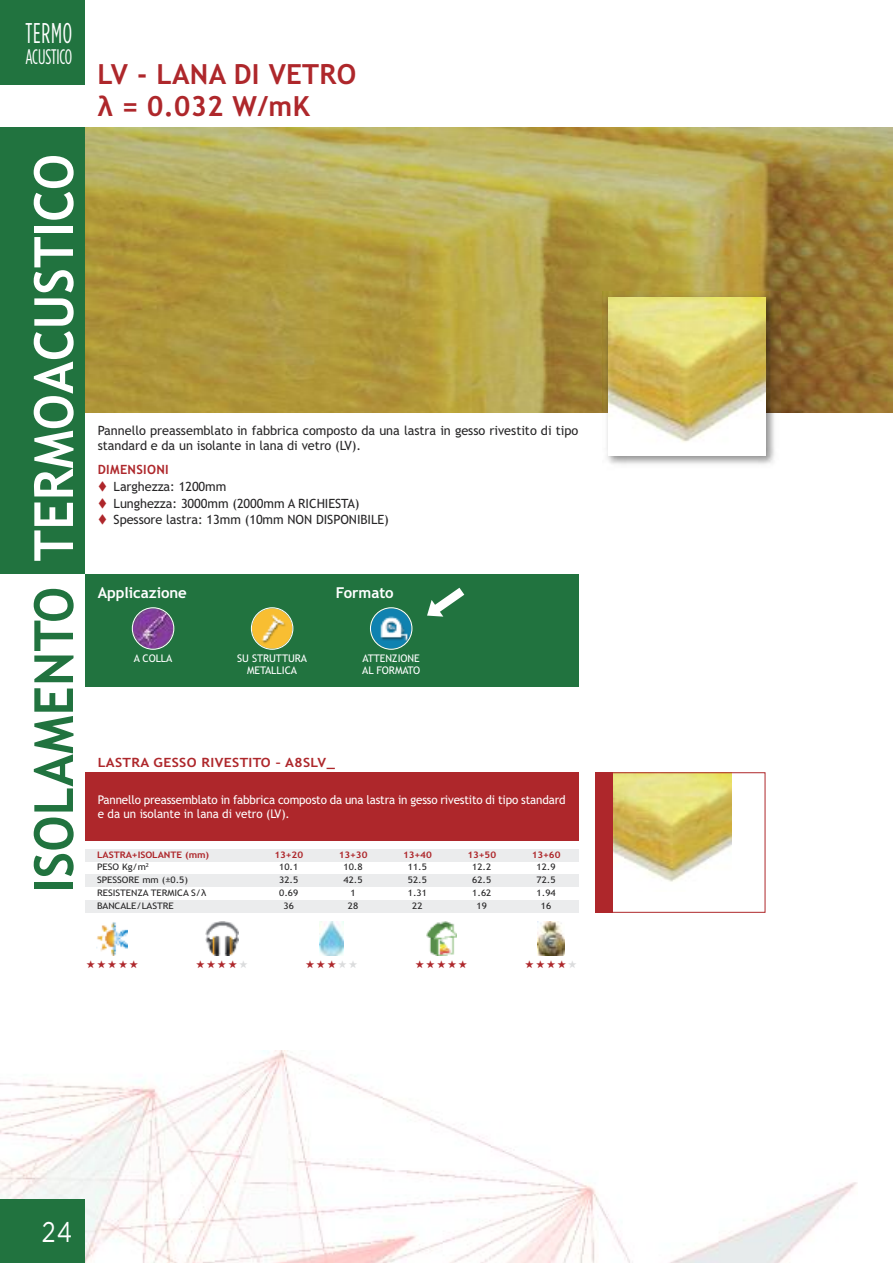
<style>
.page{position:relative;width:893px;height:1263px;background:#fff}
.page>*{position:absolute;margin:0;border:0;box-sizing:border-box;transform-origin:0 0}
.t1{font:700 54px "Trebuchet MS";letter-spacing:.005em;color:#fff;scale:.95 1}
.t2{font:700 54px "Trebuchet MS";letter-spacing:.005em;color:#21733f;scale:.95 1}
.t3{font:28.5px "Gotham Condensed";letter-spacing:.035em;color:#fff;scale:.8 1}
.t4{font:28.5px "Gotham";color:#fff;scale:.81 1}
.t5{font:700 27.75px/31.5px "Trebuchet MS";letter-spacing:.01em;color:#ae272b}
.t6{font:21px "Gotham Condensed";letter-spacing:-.005em;color:#fff;scale:.86 1}
.t7{font:700 15px "Trebuchet MS";letter-spacing:-.005em;color:#fff}
.t8{font:12.75px/15.5px "Trebuchet MS";letter-spacing:-.005em;color:#272627}
.t9{font:700 12.75px "Trebuchet MS";letter-spacing:.025em;color:#ae272b;scale:1.1 1}
.t10{font:700 12.75px "Trebuchet MS";letter-spacing:.025em;color:#ae272b}
.t11{font:12px/14.2px "Trebuchet MS";letter-spacing:-.01em;color:#fff}
.t12{font:10.5px/12px "Trebuchet MS";letter-spacing:-.005em;color:#fff;text-align:center}
.t13{font:9px "Trebuchet MS";letter-spacing:-.005em;color:#272627;scale:1.1 1}
.t14{font:700 9px "Trebuchet MS";letter-spacing:-.005em;color:#ae272b;scale:1.1 1}
.s1{color:#ae272b}
</style>
<div class="page">
<img style="left:612px;top:774px;width:119px;height:117px">
<img style="left:0;top:1050px;width:857px;height:213px">
<div style="left:0;top:128px;width:85px;height:446px;background:#21733f"></div>
<div style="left:0;top:0;width:85px;height:85px;background:#21733f"></div>
<img style="left:85px;top:128px;width:808px;height:284px">
<img style="left:602px;top:292px;width:178px;height:173px">
<img style="left:608px;top:298px;width:157px;height:157px">
<div style="left:85px;top:574px;width:493px;height:113px;background:#21733f"></div>
<svg style="left:132px;top:607px;width:42px;height:43px"></svg>
<svg style="left:251px;top:607px;width:42px;height:43px"></svg>
<div style="left:0;top:1199px;width:85px;height:64px;background:#21733f"></div>
<div style="left:595px;top:772px;width:170px;height:141px;border:1px solid #ae272b"></div>
<div style="left:85px;top:772px;width:493px;height:68px;background:#ae272b"></div>
<img style="left:96px;top:922px;width:32px;height:33px">
<img style="left:205px;top:921px;width:34px;height:34px">
<img style="left:320px;top:921px;width:23px;height:34px">
<img style="left:426px;top:921px;width:30px;height:34px">
<svg style="left:537px;top:921px;width:28px;height:34px"></svg>
<img style="left:538px;top:921px;width:26px;height:34px">
<div style="left:595px;top:772px;width:17px;height:141px;background:#ae272b"></div>
<div style="left:85px;top:849px;width:172px;height:13px;background:#ebeced"></div>
<div style="left:257px;top:849px;width:64px;height:13px;background:#ebeced"></div>
<div style="left:321px;top:849px;width:64px;height:13px;background:#ebeced"></div>
<div style="left:385px;top:849px;width:65px;height:13px;background:#ebeced"></div>
<div style="left:450px;top:849px;width:64px;height:13px;background:#ebeced"></div>
<div style="left:514px;top:849px;width:64px;height:13px;background:#ebeced"></div>
<div style="left:85px;top:874px;width:172px;height:13px;background:#ebeced"></div>
<div style="left:257px;top:874px;width:64px;height:13px;background:#ebeced"></div>
<div style="left:321px;top:874px;width:64px;height:13px;background:#ebeced"></div>
<div style="left:385px;top:874px;width:65px;height:13px;background:#ebeced"></div>
<div style="left:450px;top:874px;width:64px;height:13px;background:#ebeced"></div>
<div style="left:514px;top:874px;width:64px;height:13px;background:#ebeced"></div>
<div style="left:85px;top:900px;width:172px;height:13px;background:#ebeced"></div>
<div style="left:257px;top:900px;width:64px;height:13px;background:#ebeced"></div>
<div style="left:321px;top:900px;width:64px;height:13px;background:#ebeced"></div>
<div style="left:385px;top:900px;width:65px;height:13px;background:#ebeced"></div>
<div style="left:450px;top:900px;width:64px;height:13px;background:#ebeced"></div>
<div style="left:514px;top:900px;width:64px;height:13px;background:#ebeced"></div>
<svg style="left:370px;top:607px;width:42px;height:43px"></svg>
<svg style="left:427px;top:588px;width:37px;height:29px"></svg>
<h2 class="t3" style="left:26px;top:17px;width:60px">TERMO</h2>
<h3 class="t6" style="left:26px;top:45px;width:56px">ACUSTICO</h3>
<h1 class="t1" style="left:23px;top:561px;width:430px;rotate:-90deg">TERMOACUSTICO</h1>
<h1 class="t2" style="left:23px;top:893px;width:323px;rotate:-90deg">ISOLAMENTO</h1>
<h3 class="t5" style="left:97px;top:59px;width:260px">LV - LANA DI VETRO λ = 0.032 W/mK</h3>
<p class="t8" style="left:98px;top:422px;width:482px">Pannello preassemblato in fabbrica composto da una lastra in gesso rivestito di tipo standard e da un isolante in lana di vetro (LV).</p>
<p class="t10" style="left:98px;top:462px;width:72px">DIMENSIONI</p>
<p class="t8" style="left:98px;top:479px;width:130px"><span class="s1">▼</span> Larghezza: 1200mm</p>
<p class="t8" style="left:98px;top:495px;width:263px"><span class="s1">▼</span> Lunghezza: 3000mm (2000mm A RICHIESTA)</p>
<p class="t8" style="left:98px;top:512px;width:293px"><span class="s1">▼</span> Spessore lastra: 13mm (10mm NON DISPONIBILE)</p>
<p class="t7" style="left:98px;top:584px;width:91px">Applicazione</p>
<p class="t12" style="left:134px;top:652px;width:40px">A COLLA</p>
<p class="t12" style="left:237px;top:652px;width:71px">SU STRUTTURA<br>METALLICA</p>
<p class="t7" style="left:336px;top:584px;width:59px">Formato</p>
<p class="t12" style="left:362px;top:652px;width:59px;text-align:left">ATTENZIONE<br>AL FORMATO</p>
<p class="t9" style="left:98px;top:755px;width:217px">LASTRA GESSO RIVESTITO – A8SLV_</p>
<p class="t11" style="left:98px;top:792px;width:469px">Pannello preassemblato in fabbrica composto da una lastra in gesso rivestito di tipo standard e da un isolante in lana di vetro (LV).</p>
<p class="t14" style="left:97px;top:849px;width:103px">LASTRA+ISOLANTE (mm)</p>
<p class="t14" style="left:274px;top:849px;width:28px">13+20</p>
<p class="t14" style="left:339px;top:849px;width:28px">13+30</p>
<p class="t14" style="left:403px;top:849px;width:28px">13+40</p>
<p class="t14" style="left:467px;top:849px;width:28px">13+50</p>
<p class="t14" style="left:532px;top:849px;width:28px">13+60</p>
<p class="t13" style="left:97px;top:862px;width:49px">PESO Kg/m<sup>2</sup></p>
<p class="t13" style="left:279px;top:862px;width:19px">10.1</p>
<p class="t13" style="left:344px;top:862px;width:19px">10.8</p>
<p class="t13" style="left:408px;top:862px;width:19px">11.5</p>
<p class="t13" style="left:472px;top:862px;width:19px">12.2</p>
<p class="t13" style="left:537px;top:862px;width:19px">12.9</p>
<p class="t13" style="left:97px;top:875px;width:84px">SPESSORE mm (±0.5)</p>
<p class="t13" style="left:279px;top:875px;width:19px">32.5</p>
<p class="t13" style="left:344px;top:875px;width:19px">42.5</p>
<p class="t13" style="left:408px;top:875px;width:19px">52.5</p>
<p class="t13" style="left:472px;top:875px;width:19px">62.5</p>
<p class="t13" style="left:537px;top:875px;width:19px">72.5</p>
<p class="t13" style="left:97px;top:887px;width:101px">RESISTENZA TERMICA S/λ</p>
<p class="t13" style="left:279px;top:887px;width:19px">0.69</p>
<p class="t13" style="left:350px;top:887px;width:6px">1</p>
<p class="t13" style="left:408px;top:887px;width:19px">1.31</p>
<p class="t13" style="left:472px;top:887px;width:19px">1.62</p>
<p class="t13" style="left:537px;top:887px;width:19px">1.94</p>
<p class="t13" style="left:97px;top:900px;width:71px">BANCALE/LASTRE</p>
<p class="t13" style="left:284px;top:900px;width:11px">36</p>
<p class="t13" style="left:348px;top:900px;width:11px">28</p>
<p class="t13" style="left:412px;top:900px;width:11px">22</p>
<p class="t13" style="left:477px;top:900px;width:11px">19</p>
<p class="t13" style="left:541px;top:900px;width:11px">16</p>
<h2 class="t4" style="left:42px;top:1216px;width:39px">24</h2>
</div>
